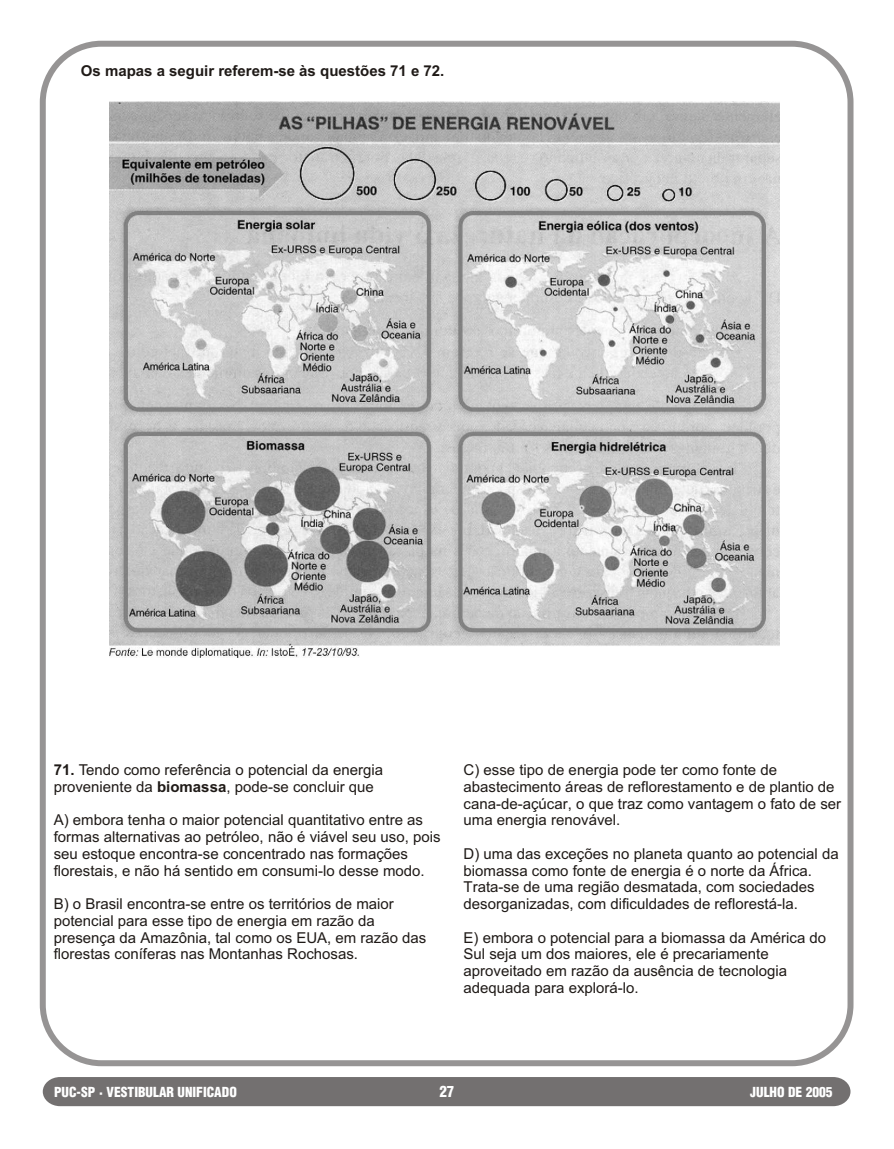
<style>
.page{position:relative;width:894px;height:1149px;background:#fff}
.page>*{position:absolute;margin:0;border:0;box-sizing:border-box;transform-origin:0 0}
.t1{font:15px/16.8px "Arial";color:#1f1a17}
.t2{font:700 15px "Arial";color:#1f1a17}
.t3{font:900 15px "Switzerland Cond";color:#fff}
.t4{font:900 13.5px "Switzerland Cond";color:#fff}
.s1{font-weight:700}
</style>
<div class="page">
<div style="left:43px;top:1077px;width:808px;height:29px;background:#737070"></div>
<div style="left:40px;top:41px;width:814px;height:1025px;border:6px solid #969494;border-radius:59px"></div>
<img style="left:110px;top:101px;width:670px;height:557px">
<p class="t2" style="left:81px;top:65px;width:365px">Os mapas a seguir referem-se às questões 71 e 72.</p>
<p class="t1" style="left:54px;top:763px;width:331px"><span class="s1">71.</span> Tendo como referência o potencial da energia proveniente da <span class="s1">biomassa</span>, pode-se concluir que</p>
<p class="t1" style="left:54px;top:813px;width:388px">A) embora tenha o maior potencial quantitativo entre as formas alternativas ao petróleo, não é viável seu uso, pois seu estoque encontra-se concentrado nas formações florestais, e não há sentido em consumi-lo desse modo.</p>
<p class="t1" style="left:54px;top:897px;width:374px">B) o Brasil encontra-se entre os territórios de maior potencial para esse tipo de energia em razão da presença da Amazônia, tal como os EUA, em razão das florestas coníferas nas Montanhas Rochosas.</p>
<p class="t1" style="left:464px;top:763px;width:379px">C) esse tipo de energia pode ter como fonte de abastecimento áreas de reflorestamento e de plantio de cana-de-açúcar, o que traz como vantagem o fato de ser uma energia renovável.</p>
<p class="t1" style="left:464px;top:847px;width:377px">D) uma das exceções no planeta quanto ao potencial da biomassa como fonte de energia é o norte da África.<br>Trata-se de uma região desmatada, com sociedades desorganizadas, com dificuldades de reflorestá-la.</p>
<p class="t1" style="left:464px;top:930px;width:364px">E) embora o potencial para a biomassa da América do Sul seja um dos maiores, ele é precariamente aproveitado em razão da ausência de tecnologia adequada para explorá-lo.</p>
<p class="t4" style="left:54px;top:1083px;width:184px">PUC-SP • VESTIBULAR UNIFICADO</p>
<p class="t3" style="left:439px;top:1082px;width:16px">27</p>
<p class="t4" style="left:750px;top:1083px;width:84px">JULHO DE 2005</p>
</div>
